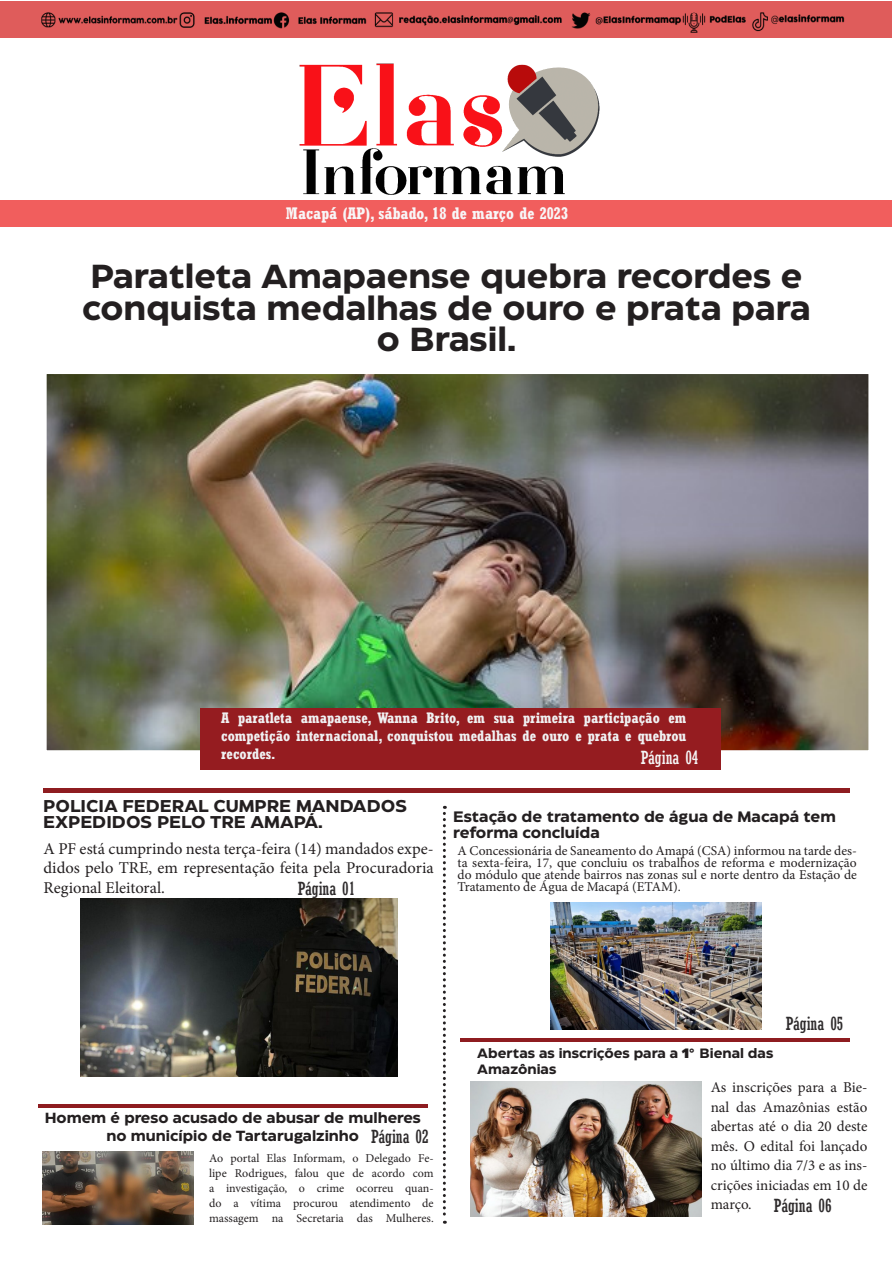
<style>
.page{position:relative;width:893px;height:1263px;background:#fff}
.page>*{position:absolute;margin:0;border:0;box-sizing:border-box;transform-origin:0 0}
.t1{font:700 33.3px/31.3px "Eastman Roman Trial";color:#231f20;text-align:center}
.t2{font:condensed 18px "Rockwell";color:#2e2b2c}
.t3{font:condensed 18px "Rockwell";color:#f5f5f6}
.t4{font:700 17.1px/16px "Eastman Roman Trial";color:#231f20}
.Estilo_de_parágrafo{font:16.5px/19.5px "Minion Pro";color:#231f20;text-align:justify}
.t5{font:700 condensed 16.5px "Rockwell";color:#f8f6f7}
.t6{font:700 15.15px "Eastman Roman Trial";color:#231f20}
.Estilo_de_parágrafo-2{font:15px/19.5px "Minion Pro";color:#231f20;text-align:justify}
.t7{font:700 condensed 15px "Rockwell";color:#f0f1f2}
.t8{font:700 14.7px/17.9px "Eastman Roman Trial";color:#231f20;text-align:center}
.t9{font:13.5px/12px "Minion Pro";color:#231f20;text-align:justify}
.t10{font:700 13.5px "Eastman Roman Trial";color:#231f20}
.t11{font:12px/15px "Minion Pro";color:#231f20;text-align:justify}
.s1{font-family:"Frutiger 95";font-weight:900}
</style>
<div class="page">
<img style="left:280px;top:63px;width:355px;height:138px">
<div style="left:1px;top:201px;width:891px;height:26px;background:#f15e5d"></div>
<img style="left:0;top:1px;width:892px;height:37px">
<img style="left:48px;top:375px;width:819px;height:374px">
<div style="left:40px;top:367px;width:835px;height:390px;border:7px solid #fff"></div>
<div style="left:200px;top:708px;width:520px;height:61px;background:#951c20"></div>
<div style="left:43px;top:788px;width:807px;height:5px;background:#8e1c20"></div>
<img style="left:80px;top:898px;width:317px;height:178px">
<hr style="left:460px;top:1039px;width:390px;height:3px;background:#8e1c20">
<svg style="left:443px;top:806px;width:3px;height:418px"></svg>
<img style="left:551px;top:902px;width:211px;height:128px">
<img style="left:471px;top:1081px;width:231px;height:135px">
<hr style="left:38px;top:1104px;width:390px;height:3px;background:#8e1c20">
<img style="left:43px;top:1151px;width:150px;height:74px">
<p class="t5" style="left:286px;top:204px;width:284px">Macapá (AP), sábado, 18 de março de 2023</p>
<p class="t1" style="left:82px;top:258px;width:730px">Paratleta Amapaense quebra recordes e conquista medalhas de ouro e prata para o Brasil.</p>
<p class="t7" style="left:221px;top:709px;width:467px">A paratleta amapaense, Wanna Brito, em sua primeira participação em</p>
<p class="t7" style="left:221px;top:727px;width:467px">competição internacional, conquistou medalhas de ouro e prata e quebrou</p>
<p class="t7" style="left:221px;top:745px;width:56px">recordes.</p>
<p class="t3" style="left:641px;top:747px;width:59px">Página 04</p>
<p class="t4" style="left:43px;top:796px;width:365px">POLICIA FEDERAL CUMPRE MANDADOS<br>EXPEDIDOS PELO TRE AMAPÁ.</p>
<p class="Estilo_de_parágrafo" style="left:44px;top:839px;width:392px">A PF está cumprindo nesta terça-feira (14) mandados expe&shy;didos pelo TRE, em representação feita pela Procuradoria Regional Eleitoral.</p>
<p class="t2" style="left:298px;top:878px;width:59px">Página 01</p>
<p class="t6" style="left:453px;top:804px;width:384px">Estação de tratamento de água de Macapá tem</p>
<p class="t6" style="left:453px;top:821px;width:148px">reforma concluída</p>
<p class="t9" style="left:458px;top:844px;width:401px">A Concessionária de Saneamento do Amapá (CSA) informou na tarde des&shy;ta sexta-feira, 17, que concluiu os trabalhos de reforma e modernização do módulo que atende bairros nas zonas sul e norte dentro da Estação de Tratamento de Água de Macapá (ETAM).</p>
<p class="t8" style="left:45px;top:1107px;width:378px">Homem é preso acusado de abusar de mulheres no município de Tartarugalzinho</p>
<p class="t11" style="left:209px;top:1150px;width:226px">Ao portal Elas Informam, o Delegado Fe&shy;lipe Rodrigues, falou que de acordo com a investigação, o crime ocorreu quan&shy;do a vítima procurou atendimento de massagem na Secretaria das Mulheres.</p>
<p class="t2" style="left:371px;top:1127px;width:59px">Página 02</p>
<p class="t10" style="left:477px;top:1043px;width:298px">Abertas as inscrições para a <span class="s1">1°</span> Bienal das</p>
<p class="t10" style="left:477px;top:1058px;width:81px">Amazônias</p>
<p class="t2" style="left:786px;top:1013px;width:59px">Página 05</p>
<p class="Estilo_de_parágrafo-2" style="left:711px;top:1078px;width:158px">As inscrições para a Bie&shy;nal das Amazônias estão abertas até o dia 20 deste mês. O edital foi lançado no último dia 7/3 e as ins&shy;crições iniciadas em 10 de março.</p>
<p class="t2" style="left:774px;top:1195px;width:59px">Página 06</p>
</div>
